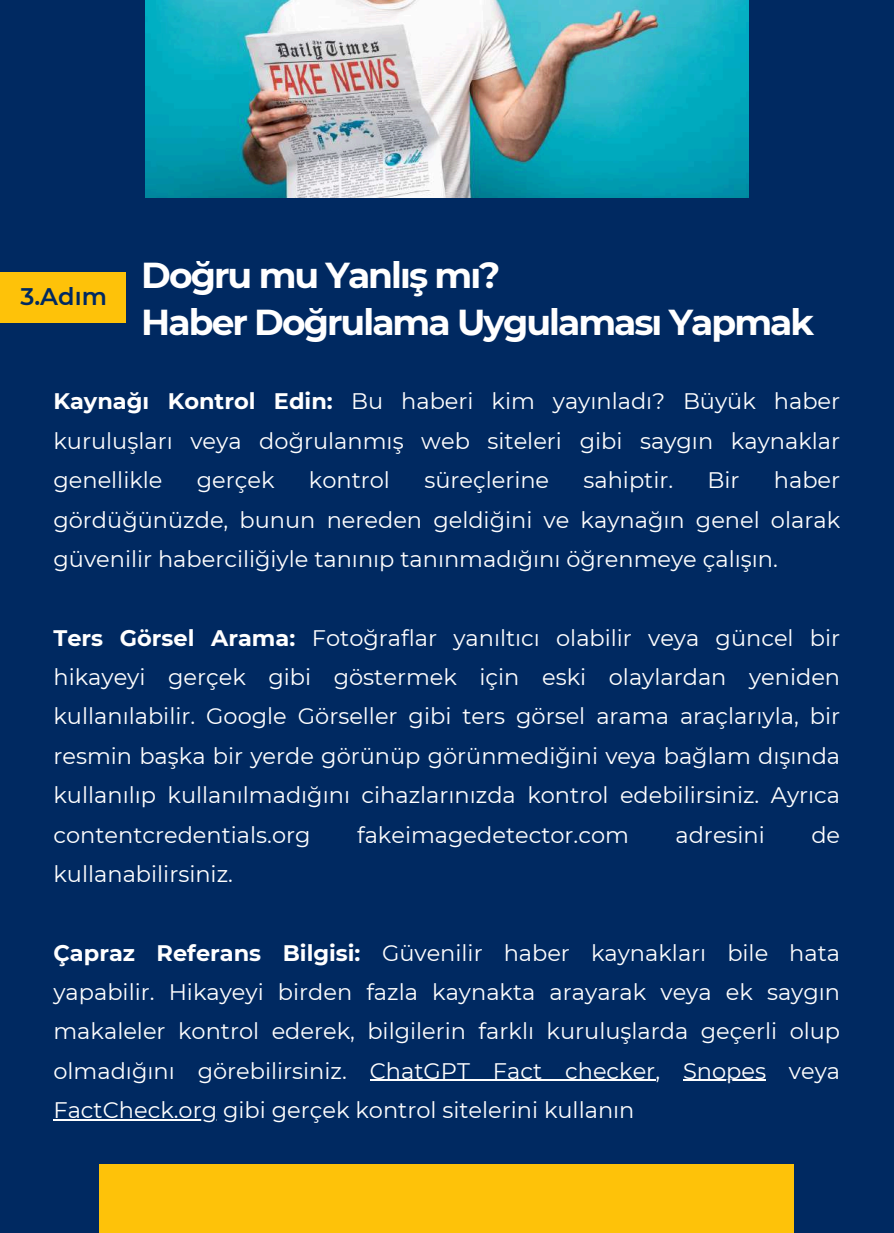
<style>
.page{position:relative;width:894px;height:1233px;background:#fff}
.page>*{position:absolute;margin:0;border:0;box-sizing:border-box;transform-origin:0 0}
.t1{font:700 36px/47.2px "Montserrat";letter-spacing:-.055em;color:#fff}
.t2{font:600 24px "Montserrat";color:#002961}
.t3{font:22.5px/39.3px "Montserrat";color:#fff;text-align:justify}
.s1{font-weight:700}
</style>
<div class="page">
<div style="left:0;top:0;width:893px;height:1233px;background:#002961"></div>
<div style="left:100px;top:1164px;width:693px;height:69px;background:#fec209"></div>
<img style="left:146px;top:0;width:602px;height:198px">
<hr style="left:369px;top:1080px;width:286px;height:1px;background:#fff">
<hr style="left:683px;top:1080px;width:82px;height:1px;background:#fff">
<hr style="left:53px;top:1119px;width:164px;height:1px;background:#fff">
<div style="left:0;top:272px;width:126px;height:51px;background:#fec209"></div>
<p class="t2" style="left:20px;top:282px;width:88px">3.Adım</p>
<h1 class="t1" style="left:141px;top:251px;width:674px">Doğru mu Yanlış mı?<br>Haber Doğrulama Uygulaması Yapmak</h1>
<p class="t3" style="left:53px;top:382px;width:788px"><span class="s1">Kaynağı Kontrol Edin:</span> Bu haberi kim yayınladı? Büyük haber kuruluşları veya doğrulanmış web siteleri gibi saygın kaynaklar genellikle</p>
<p class="t3" style="left:53px;top:460px;width:788px;text-indent:720px">haber gördüğünüzde, bunun nereden geldiğini ve kaynağın genel olarak güvenilir haberciliğiyle tanınıp tanınmadığını öğrenmeye çalışın.</p>
<p class="t3" style="left:197px;top:460px;width:79px">gerçek</p>
<p class="t3" style="left:309px;top:460px;width:83px">kontrol</p>
<p class="t3" style="left:424px;top:460px;width:126px">süreçlerine</p>
<p class="t3" style="left:583px;top:460px;width:91px">sahiptir.</p>
<p class="t3" style="left:707px;top:460px;width:33px">Bir</p>
<p class="t3" style="left:53px;top:618px;width:788px"><span class="s1">Ters Görsel Arama:</span> Fotoğraflar yanıltıcı olabilir veya güncel bir hikayeyi gerçek gibi göstermek için eski olaylardan yeniden kullanılabilir. Google Görseller gibi ters görsel arama araçlarıyla, bir resmin başka bir yerde görünüp görünmediğini veya bağlam dışında kullanılıp kullanılmadığını cihazlarınızda kontrol edebilirsiniz. Ayrıca contentcredentials.org</p>
<p class="t3" style="left:357px;top:815px;width:273px">fakeimagedetector.com</p>
<p class="t3" style="left:675px;top:815px;width:91px">adresini</p>
<p class="t3" style="left:811px;top:815px;width:30px">de</p>
<p class="t3" style="left:53px;top:854px;width:181px">kullanabilirsiniz.</p>
<p class="t3" style="left:53px;top:933px;width:788px"><span class="s1">Çapraz Referans Bilgisi:</span> Güvenilir haber kaynakları bile hata yapabilir. Hikayeyi birden fazla kaynakta arayarak veya ek saygın makaleler kontrol ederek, bilgilerin farklı kuruluşlarda geçerli olup olmadığını görebilirsiniz. ChatGPT Fact checker, Snopes veya FactCheck.org gibi gerçek kontrol sitelerini kullanın</p>
</div>
